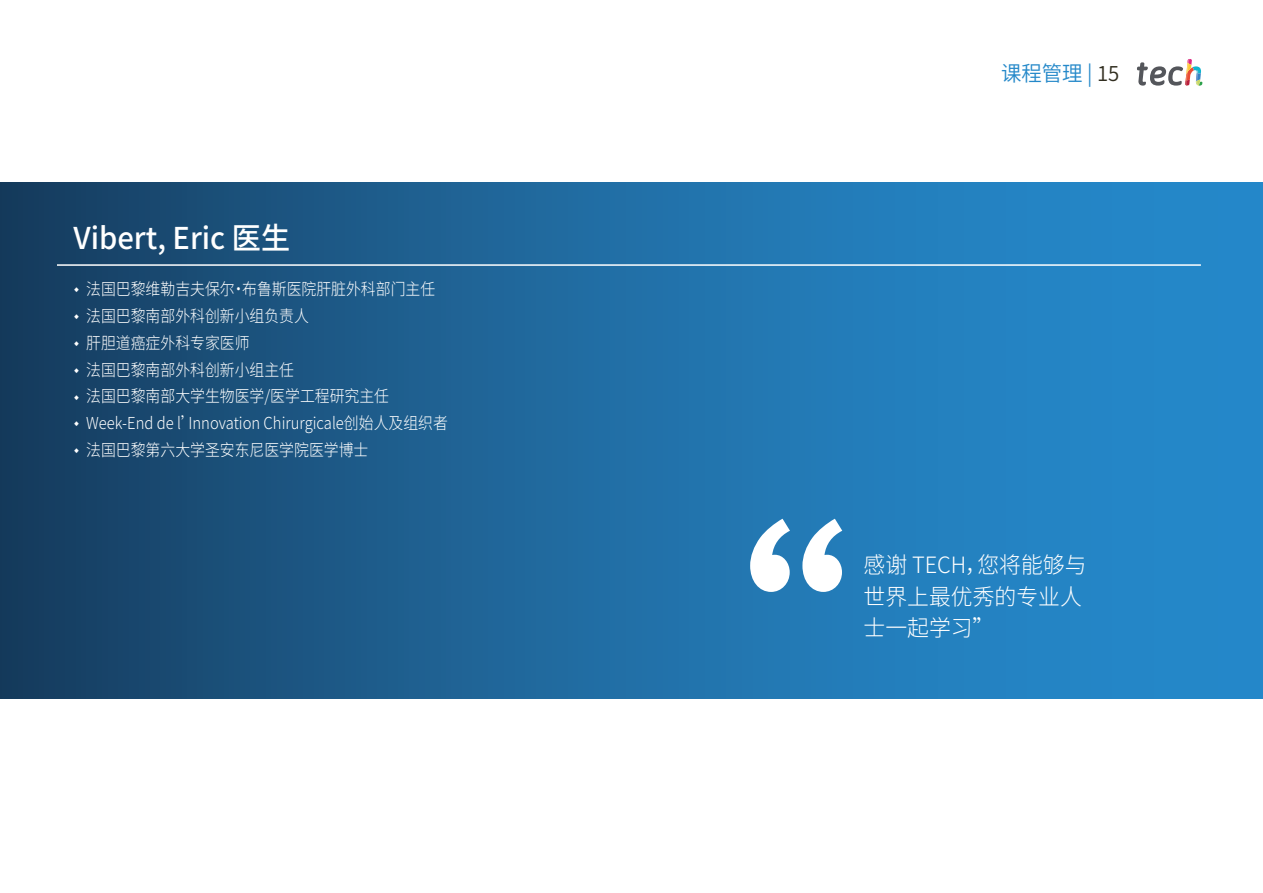
<style>
.page{position:relative;width:1263px;height:893px;background:#fff}
.page>*{position:absolute;margin:0;border:0;box-sizing:border-box;transform-origin:0 0}
.t1{font:500 30px "Source Han Sans CN";color:#fff}
.t2{font:300 22.5px/31.5px "Source Han Sans CN";color:#fff}
.t3{font:21px "Source Han Sans CN";color:#2488c9}
.t4{font:300 16.5px/26.7px "Source Han Sans CN";color:#fff;scale:.9 1}
.s1{color:#312e20}
</style>
<div class="page">
<div style="left:0;top:182px;width:1263px;height:516px;background:linear-gradient(to right,#184267,#2793d9)"></div>
<svg style="left:750px;top:519px;width:92px;height:73px"></svg>
<hr style="left:57px;top:264px;width:1144px;height:2px;background:#fff">
<svg style="left:1137px;top:59px;width:65px;height:27px"></svg>
<svg style="left:74px;top:288px;width:5px;height:5px"></svg>
<svg style="left:74px;top:314px;width:5px;height:5px"></svg>
<svg style="left:74px;top:341px;width:5px;height:5px"></svg>
<svg style="left:74px;top:368px;width:5px;height:5px"></svg>
<svg style="left:74px;top:395px;width:5px;height:5px"></svg>
<svg style="left:74px;top:421px;width:5px;height:5px"></svg>
<svg style="left:74px;top:448px;width:5px;height:5px"></svg>
<h1 class="t1" style="left:73px;top:221px;width:218px">Vibert, Eric 医生</h1>
<p class="t4" style="left:86px;top:276px;width:403px">法国巴黎维勒吉夫保尔·布鲁斯医院肝脏外科部门主任法国巴黎南部外科创新小组负责人<br>肝胆道癌症外科专家医师<br>法国巴黎南部外科创新小组主任<br>法国巴黎南部大学生物医学/医学工程研究主任<br>Week-End de l’Innovation Chirurgicale创始人及组织者法国巴黎第六大学圣安东尼医学院医学博士</p>
<p class="t3" style="left:1001px;top:61px;width:120px">课程管理 | <span class="s1">15</span></p>
<h2 class="t2" style="left:863px;top:550px;width:224px">感谢 TECH，您将能够与世界上最优秀的专业人士一起学习”</h2>
</div>
